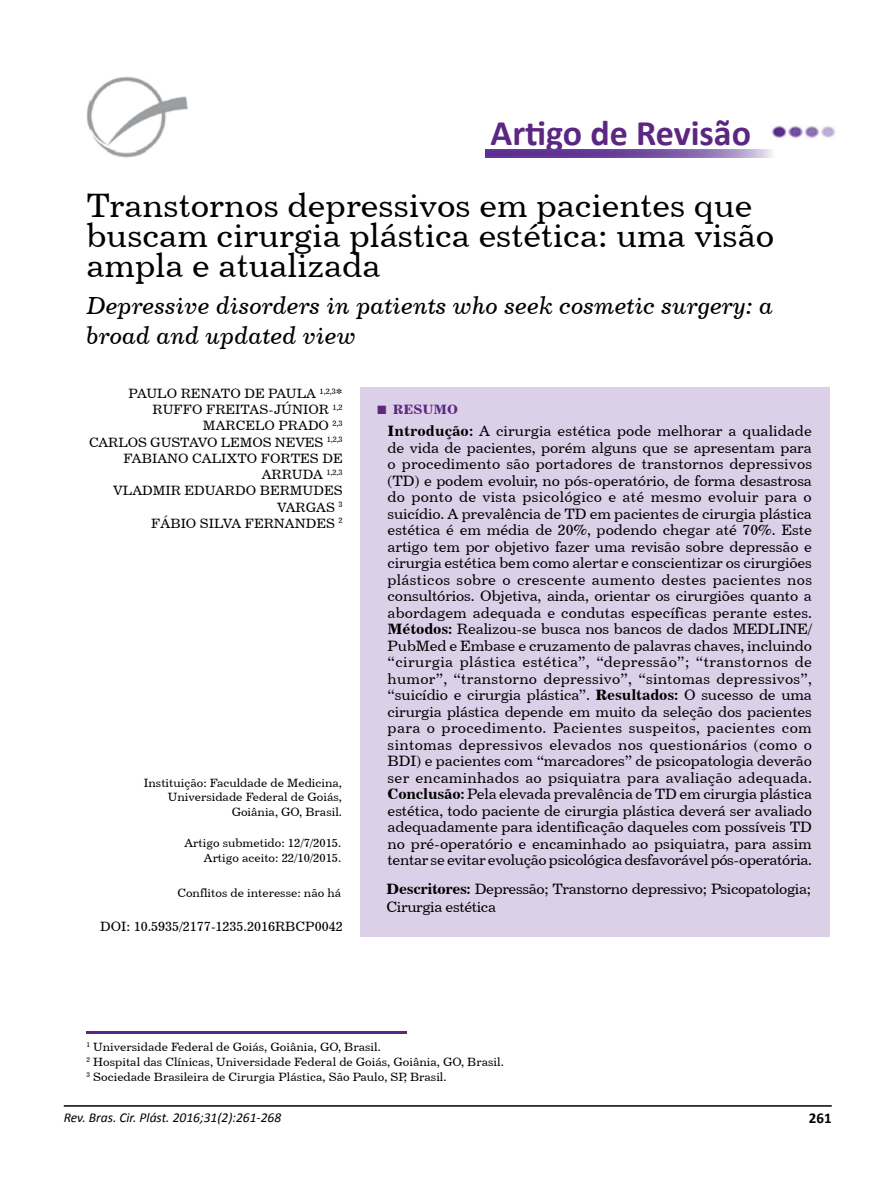
<style>
.page{position:relative;width:893px;height:1191px;background:#fff}
.page>*{position:absolute;margin:0;border:0;box-sizing:border-box;transform-origin:0 0}
.t1{font:700 36px "Calibri";color:#5c2783}
.t2{font:33.75px/30px "Century 731 BT Roman A";color:#000}
.t3{font:24.75px/30px "Century 731 BT Italic A";color:#000}
.t4{font:15px/16.5px "Century 731 BT Roman A";letter-spacing:-.025em;color:#000;text-align:justify}
.t5{font:700 15px "Calibri";color:#000}
.t6{font:13.5px/16.2px "Century 731 BT Roman A";color:#000;text-align:right}
.t7{font:italic 13.5px "Calibri";color:#000}
.t8{font:13.5px "Century 731 BT Bold A";color:#5c2783}
.t9{font:12px/14.4px "Century 731 BT Roman A";color:#000;text-align:right}
.s1{font-family:"Times New Roman";font-weight:700;font-size:18px}
.s2{font-family:"Century 731 BT Bold A"}
</style>
<div class="page">
<hr style="left:64px;top:1105px;width:768px;height:1px;background:#000">
<img style="left:770px;top:125px;width:66px;height:15px">
<img style="left:87px;top:77px;width:101px;height:81px">
<div style="left:360px;top:388px;width:470px;height:549px;background:#dbd0e7"></div>
<hr style="left:86px;top:1031px;width:321px;height:2px;background:#5c2783">
<img style="left:486px;top:150px;width:287px;height:7px">
<h1 class="t1" style="left:491px;top:111px;width:262px">Artigo de Revisão</h1>
<h2 class="t2" style="left:86px;top:189px;width:689px">Transtornos depressivos em pacientes que buscam cirurgia plástica estética: uma visão ampla e atualizada</h2>
<h3 class="t3" style="left:87px;top:290px;width:688px">Depressive disorders in patients who seek cosmetic surgery: a broad and updated view</h3>
<p class="t6" style="left:89px;top:385px;width:255px">PAULO RENATO DE PAULA <sup>1,2,3</sup>*<br>RUFFO FREITAS-JÚNIOR <sup>1,2<br></sup>MARCELO PRADO <sup>2,3<br></sup>CARLOS GUSTAVO LEMOS NEVES <sup>1,2,3<br></sup>FABIANO CALIXTO FORTES DE<br>ARRUDA <sup>1,2,3<br></sup>VLADMIR EDUARDO BERMUDES<br>VARGAS <sup>3<br></sup>FÁBIO SILVA FERNANDES <sup>2</sup></p>
<p class="t9" style="left:144px;top:775px;width:200px">Instituição: Faculdade de Medicina,<br>Universidade Federal de Goiás,<br>Goiânia, GO, Brasil.</p>
<p class="t9" style="left:184px;top:835px;width:158px">Artigo submetido: 12/7/2015.<br>Artigo aceito: 22/10/2015.</p>
<p class="t9" style="left:177px;top:885px;width:165px">Conflitos de interesse: não há</p>
<p class="t6" style="left:100px;top:918px;width:244px">DOI: 10.5935/2177-1235.2016RBCP0042</p>
<p class="t8" style="left:376px;top:401px;width:83px"><span class="s1">■</span> RESUMO</p>
<p class="t4" style="left:388px;top:422px;width:426px"><span class="s2">Introdução:</span> A cirurgia estética pode melhorar a qualidade de vida de pacientes, porém alguns que se apresentam para o procedimento são portadores de transtornos depressivos (TD) e podem evoluir, no pós-operatório, de forma desastrosa do ponto de vista psicológico e até mesmo evoluir para o suicídio. A prevalência de TD em pacientes de cirurgia plástica estética é em média de 20%, podendo chegar até 70%. Este artigo tem por objetivo fazer uma revisão sobre depressão e cirurgia estética bem como alertar e conscientizar os cirurgiões plásticos sobre o crescente aumento destes pacientes nos consultórios. Objetiva, ainda, orientar os cirurgiões quanto a abordagem adequada e condutas específicas perante estes.<br><span class="s2">Métodos:</span> Realizou-se busca nos bancos de dados MEDLINE/ PubMed e Embase e cruzamento de palavras chaves, incluindo “cirurgia plástica estética”, “depressão”; “transtornos de humor”, “transtorno depressivo”, “sintomas depressivos”, “suicídio e cirurgia plástica”. <span class="s2">Resultados:</span> O sucesso de uma cirurgia plástica depende em muito da seleção dos pacientes para o procedimento. Pacientes suspeitos, pacientes com sintomas depressivos elevados nos questionários (como o BDI) e pacientes com “marcadores” de psicopatologia deverão ser encaminhados ao psiquiatra para avaliação adequada.<br><span class="s2">Conclusão:</span> Pela elevada prevalência de TD em cirurgia plástica estética, todo paciente de cirurgia plástica deverá ser avaliado adequadamente para identificação daqueles com possíveis TD no pré-operatório e encaminhado ao psiquiatra, para assim tentar se evitar evolução psicológica desfavorável pós-operatória.</p>
<p class="t4" style="left:387px;top:880px;width:426px;line-height:18px"><span class="s2">Descritores:</span> Depressão; Transtorno depressivo; Psicopatologia;<br>Cirurgia estética</p>
<p class="t9" style="left:86px;top:1039px;width:419px;line-height:15px;text-align:left"><sup>1</sup> Universidade Federal de Goiás, Goiânia, GO, Brasil.<br><sup>2</sup> Hospital das Clínicas, Universidade Federal de Goiás, Goiânia, GO, Brasil.<br><sup>3</sup> Sociedade Brasileira de Cirurgia Plástica, São Paulo, SP, Brasil.</p>
<p class="t7" style="left:64px;top:1107px;width:219px">Rev. Bras. Cir. Plást. 2016;31(2):261-268</p>
<p class="t5" style="left:809px;top:1108px;width:24px">261</p>
</div>
